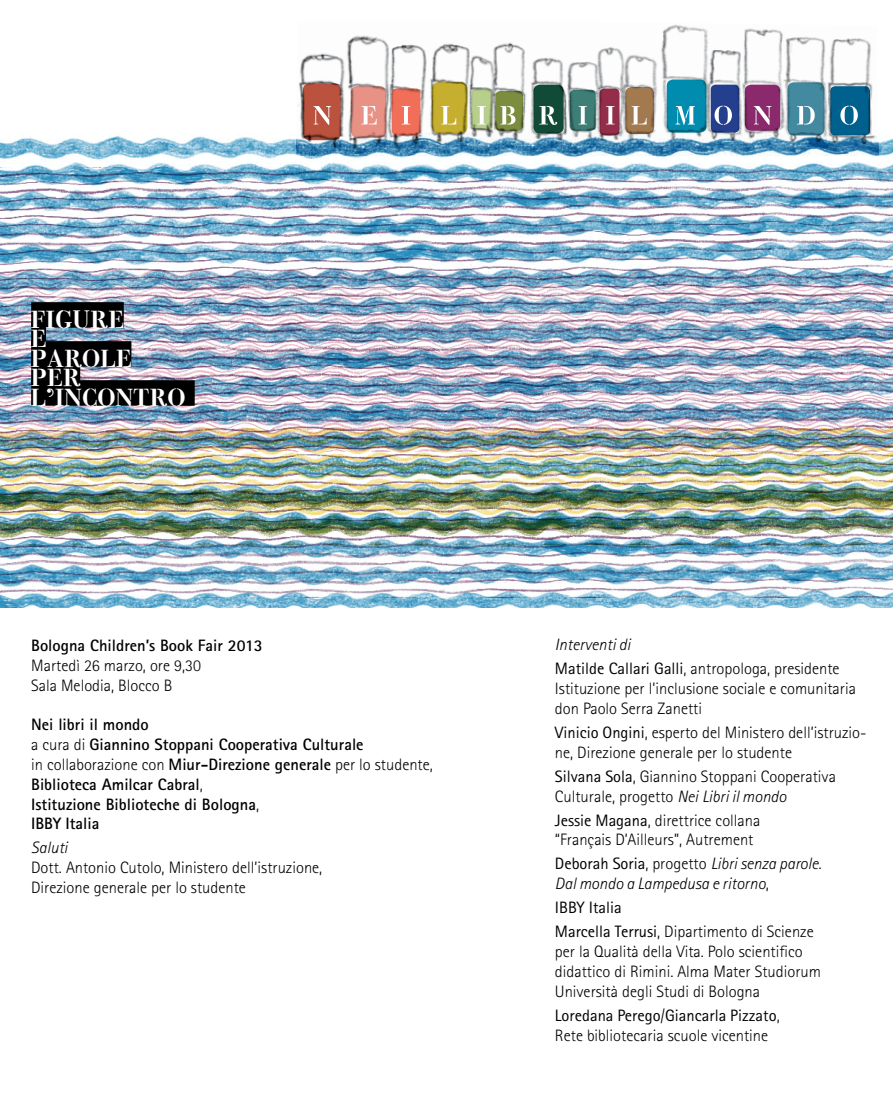
<style>
.page{position:relative;width:893px;height:1106px;background:#fff}
.page>*{position:absolute;margin:0;border:0;box-sizing:border-box;transform-origin:0 0}
.t1{font:24px/19.5px "Bodoni Classic Stencil";letter-spacing:.05em;color:#fff}
.t2{font:300 16.5px/19.8px "Rotis Sans Serif";color:#000}
.t3{font:700 16.5px/19.8px "Rotis Sans Serif";color:#000}
.t4{font:italic 300 16.5px/19.8px "Rotis Sans Serif";color:#000}
.t5{font:16.5px/24px "Rotis Sans Serif";color:#000}
.s1{font-weight:300}
.s2{font-style:italic}
.s3{font-weight:400}
.s4{font-weight:400;font-style:normal}
.s5{font-style:normal}
</style>
<div class="page">
<img style="left:0;top:136px;width:893px;height:471px">
<img style="left:0;top:167px;width:893px;height:430px">
<img style="left:0;top:270px;width:893px;height:158px">
<img style="left:0;top:428px;width:893px;height:57px">
<img style="left:0;top:485px;width:893px;height:60px">
<img style="left:297px;top:25px;width:580px;height:130px">
<div style="left:303px;top:83px;width:38px;height:57px;background:#bc533e;border-radius:7px"></div>
<svg style="left:351px;top:86px;width:35px;height:52px"></svg>
<svg style="left:432px;top:82px;width:35px;height:52px;background:#baa52e"></svg>
<div style="left:495px;top:91px;width:28px;height:40px;background:#7d8f40;border-radius:5px"></div>
<div style="left:533px;top:85px;width:31px;height:49px;background:#124c39;border-radius:6px"></div>
<svg style="left:570px;top:90px;width:26px;height:41px"></svg>
<div style="left:599px;top:88px;width:20px;height:47px;background:#952e4a;border-radius:5px"></div>
<svg style="left:625px;top:87px;width:29px;height:47px"></svg>
<div style="left:667px;top:79px;width:39px;height:54px;background:#008eb0;border-radius:6px"></div>
<div style="left:711px;top:85px;width:28px;height:48px;background:#25408f;border-radius:5px"></div>
<div style="left:745px;top:85px;width:35px;height:46px;background:#8c2b6e;border-radius:6px"></div>
<div style="left:787px;top:82px;width:37px;height:53px;background:#448ba2;border-radius:6px"></div>
<div style="left:830px;top:86px;width:40px;height:49px;background:#006190;border-radius:5px"></div>
<div style="left:392px;top:88px;width:28px;height:47px;background:#f3705a;border-radius:5px"></div>
<svg style="left:472px;top:88px;width:20px;height:42px"></svg>
<svg style="left:313px;top:106px;width:18px;height:19px"></svg>
<svg style="left:754px;top:106px;width:17px;height:19px"></svg>
<svg style="left:797px;top:106px;width:18px;height:18px"></svg>
<svg style="left:361px;top:106px;width:16px;height:18px"></svg>
<svg style="left:402px;top:106px;width:8px;height:18px"></svg>
<svg style="left:441px;top:106px;width:15px;height:18px"></svg>
<svg style="left:477px;top:106px;width:9px;height:18px"></svg>
<svg style="left:578px;top:106px;width:9px;height:18px"></svg>
<svg style="left:606px;top:106px;width:9px;height:18px"></svg>
<svg style="left:632px;top:106px;width:15px;height:18px"></svg>
<svg style="left:675px;top:106px;width:20px;height:19px"></svg>
<svg style="left:714px;top:106px;width:18px;height:19px"></svg>
<svg style="left:840px;top:106px;width:18px;height:19px"></svg>
<svg style="left:500px;top:106px;width:15px;height:18px"></svg>
<svg style="left:539px;top:106px;width:18px;height:19px"></svg>
<div style="left:31px;top:302px;width:93px;height:26px;background:#000"></div>
<div style="left:31px;top:322px;width:15px;height:25px;background:#000"></div>
<div style="left:31px;top:341px;width:100px;height:26px;background:#000"></div>
<div style="left:31px;top:361px;width:49px;height:25px;background:#000"></div>
<div style="left:31px;top:380px;width:164px;height:26px;background:#000"></div>
<h1 class="t1" style="left:31px;top:310px;width:155px">FIGURE<br>E<br>PAROLE<br>PER<br>L’INCONTRO</h1>
<p class="t3" style="left:31px;top:635px;width:233px">Bologna Children’s Book Fair 2013</p>
<p class="t2" style="left:31px;top:655px;width:171px">Martedì 26 marzo, ore 9,30<br>Sala Melodia, Blocco B</p>
<p class="t3" style="left:31px;top:714px;width:403px">Nei libri il mondo<br><span class="s1">a cura di</span> Giannino Stoppani Cooperativa Culturale<br><span class="s1">in collaborazione con</span> Miur-Direzione generale <span class="s1">per lo studente, </span>Biblioteca Amilcar Cabral<span class="s1">,<br></span>Istituzione Biblioteche di Bologna<span class="s1">,<br></span>IBBY Italia</p>
<p class="t4" style="left:31px;top:838px;width:38px">Saluti</p>
<p class="t2" style="left:31px;top:857px;width:293px">Dott. Antonio Cutolo, Ministero dell’istruzione,<br>Direzione generale per lo studente</p>
<p class="t2" style="left:555px;top:632px;width:286px;line-height:24px"><span class="s2">Interventi di<br></span><span class="s3">Matilde Callari Galli</span>, antropologa, presidente</p>
<p class="t2" style="left:555px;top:678px;width:303px">Istituzione per l’inclusione sociale e comunitaria don Paolo Serra Zanetti</p>
<p class="t2" style="left:555px;top:722px;width:313px"><span class="s3">Vinicio Ongini</span>, esperto del Ministero dell’istruzio&shy;ne, Direzione generale per lo studente</p>
<p class="t2" style="left:555px;top:766px;width:283px"><span class="s3">Silvana Sola</span>, Giannino Stoppani Cooperativa<br>Culturale, progetto <span class="s2">Nei Libri il mondo</span></p>
<p class="t2" style="left:555px;top:810px;width:207px"><span class="s3">Jessie Magana</span>, direttrice collana “Français D’Ailleurs”, Autrement</p>
<p class="t4" style="left:555px;top:854px;width:268px"><span class="s4">Deborah Soria</span><span class="s5">, progetto</span> Libri senza parole.<br>Dal mondo a Lampedusa e ritorno<span class="s5">,</span></p>
<p class="t5" style="left:555px;top:895px;width:260px">IBBY Italia<br>Marcella Terrusi<span class="s1">, Dipartimento di Scienze</span></p>
<p class="t2" style="left:555px;top:941px;width:268px">per la Qualità della Vita. Polo scientifico didattico di Rimini. Alma Mater Studiorum<br>Università degli Studi di Bologna</p>
<p class="t2" style="left:555px;top:1005px;width:226px"><span class="s3">Loredana Perego</span>/<span class="s3">Giancarla Pizzato</span>,<br>Rete bibliotecaria scuole vicentine</p>
</div>
